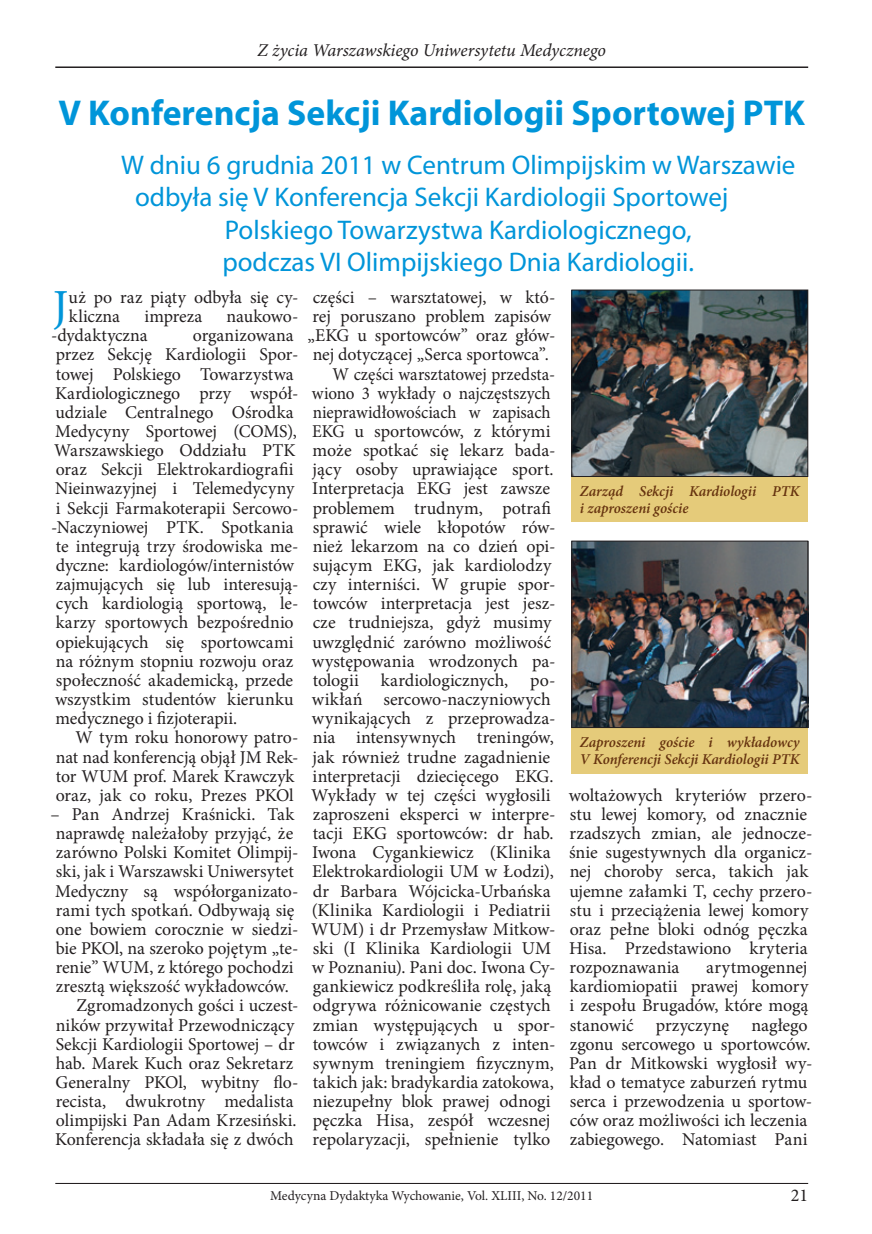
<style>
.page{position:relative;width:872px;height:1234px;background:#fff}
.page>*{position:absolute;margin:0;border:0;box-sizing:border-box;transform-origin:0 0}
.t1{font:47.4px "Minion Pro";color:#0095d9}
.t2{font:700 36px "Myriad Pro";color:#0095d9}
.t3{font:27px "Myriad Pro";color:#0095d9}
.t4{font:18px/19.2px "Minion Pro";letter-spacing:-.005em;color:#231f20}
.t5{font:18px "Minion Pro";letter-spacing:-.005em;color:#231f20;scale:.95 1}
.t6{font:italic 18px "Minion Pro";letter-spacing:-.005em;color:#231f20}
.t7{font:italic 600 15px/16.5px "Minion Pro";color:#66330f}
.t8{font:13.5px "Minion Pro";color:#231f20}
</style>
<div class="page">
<hr style="left:55px;top:1182px;width:753px;height:1px;background:#231f20">
<hr style="left:55px;top:66px;width:753px;height:2px;background:#231f20">
<div style="left:571px;top:474px;width:237px;height:47px;background:#e5cb7a"></div>
<div style="left:571px;top:722px;width:237px;height:51px;background:#e5cb7a"></div>
<img style="left:573px;top:542px;width:233px;height:183px">
<div style="left:571px;top:540px;width:237px;height:187px;border:1px solid #231f20"></div>
<img style="left:573px;top:291px;width:233px;height:184px">
<div style="left:571px;top:289px;width:237px;height:188px;border:1px solid #231f20"></div>
<p class="t6" style="left:257px;top:38px;width:350px">Z życia Warszawskiego Uniwersytetu Medycznego</p>
<h2 class="t2" style="left:58px;top:89px;width:748px">V Konferencja Sekcji Kardiologii Sportowej PTK</h2>
<h3 class="t3" style="left:121px;top:148px;width:676px">W dniu 6 grudnia 2011 w Centrum Olimpijskim w Warszawie</h3>
<h3 class="t3" style="left:135px;top:180px;width:595px">odbyła się V Konferencja Sekcji Kardiologii Sportowej</h3>
<h3 class="t3" style="left:225px;top:213px;width:468px">Polskiego Towarzystwa Kardiologicznego,</h3>
<h3 class="t3" style="left:222px;top:245px;width:473px">podczas VI Olimpijskiego Dnia Kardiologii.</h3>
<h1 class="t1" style="left:53px;top:275px;width:17px">J</h1>
<p class="t4" style="left:69px;top:287px;width:231px">uż po raz piąty odbyła się cy&shy;kliczna</p>
<p class="t4" style="left:144px;top:307px;width:59px">impreza</p>
<p class="t4" style="left:227px;top:307px;width:73px">naukowo-</p>
<p class="t4" style="left:51px;top:326px;width:98px">-dydaktyczna</p>
<p class="t4" style="left:51px;top:326px;width:249px;text-indent:142px">organizowana przez Sekcję Kardiologii Spor&shy;towej Polskiego Towarzystwa<br>Kardiologicznego przy współ&shy;udziale Centralnego Ośrodka<br>Medycyny Sportowej (COMS),<br>Warszawskiego Oddziału PTK oraz Sekcji Elektrokardiografii<br>Nieinwazyjnej i Telemedycyny i Sekcji Farmakoterapii Sercowo--Naczyniowej PTK. Spotkania te integrują trzy środowiska me&shy;dyczne: kardiologów/internistów zajmujących się lub interesują&shy;cych kardiologią sportową, le&shy;karzy sportowych bezpośrednio opiekujących się sportowcami na różnym stopniu rozwoju oraz społeczność akademicką, przede wszystkim studentów kierunku medycznego i fizjoterapii.</p>
<p class="t4" style="left:56px;top:728px;width:244px;text-indent:20px">W tym roku honorowy patro&shy;nat nad konferencją objął JM Rek&shy;tor WUM prof. Marek Krawczyk oraz, jak co roku, Prezes PKOl</p>
<p class="t4" style="left:51px;top:804px;width:245px">– Pan Andrzej Kraśnicki. Tak</p>
<p class="t4" style="left:56px;top:823px;width:239px">naprawdę należałoby przyjąć, że</p>
<p class="t4" style="left:56px;top:842px;width:244px">zarówno Polski Komitet Olimpij-</p>
<p class="t4" style="left:56px;top:861px;width:239px">ski, jak i Warszawski Uniwersytet</p>
<p class="t4" style="left:55px;top:881px;width:245px">Medyczny są współorganizato-</p>
<p class="t4" style="left:56px;top:900px;width:240px">rami tych spotkań. Odbywają się</p>
<p class="t4" style="left:56px;top:919px;width:244px">one bowiem corocznie w siedzi-</p>
<p class="t4" style="left:56px;top:938px;width:244px">bie PKOl, na szeroko pojętym „te-</p>
<p class="t4" style="left:56px;top:957px;width:239px">renie” WUM, z którego pochodzi</p>
<p class="t4" style="left:56px;top:976px;width:234px">zresztą większość wykładowców.</p>
<p class="t4" style="left:76px;top:995px;width:224px">Zgromadzonych gości i uczest-</p>
<p class="t4" style="left:56px;top:1015px;width:240px">ników przywitał Przewodniczący</p>
<p class="t4" style="left:56px;top:1034px;width:240px">Sekcji Kardiologii Sportowej – dr</p>
<p class="t4" style="left:56px;top:1053px;width:239px">hab. Marek Kuch oraz Sekretarz</p>
<p class="t4" style="left:55px;top:1072px;width:244px">Generalny PKOl, wybitny flo-</p>
<p class="t4" style="left:56px;top:1091px;width:239px">recista, dwukrotny medalista</p>
<p class="t4" style="left:56px;top:1110px;width:242px">olimpijski Pan Adam Krzesiński.</p>
<p class="t4" style="left:55px;top:1129px;width:240px">Konferencja składała się z dwóch</p>
<p class="t4" style="left:313px;top:287px;width:244px">części – warsztatowej, w któ-</p>
<p class="t4" style="left:313px;top:307px;width:240px">rej poruszano problem zapisów</p>
<p class="t4" style="left:307px;top:326px;width:249px">„EKG u sportowców” oraz głów-</p>
<p class="t4" style="left:313px;top:345px;width:237px">nej dotyczącej „Serca sportowca”.</p>
<p class="t5" style="left:332px;top:361px;width:236px">W części warsztatowej przedsta-</p>
<p class="t5" style="left:312px;top:381px;width:253px">wiono 3 wykłady o najczęstszych</p>
<p class="t5" style="left:313px;top:400px;width:252px">nieprawidłowościach w zapisach</p>
<p class="t5" style="left:312px;top:419px;width:253px">EKG u sportowców, z którymi</p>
<p class="t4" style="left:312px;top:441px;width:244px">może spotkać się lekarz bada-</p>
<p class="t4" style="left:313px;top:460px;width:243px">jący osoby uprawiające sport.</p>
<p class="t4" style="left:312px;top:479px;width:239px">Interpretacja EKG jest zawsze</p>
<p class="t4" style="left:313px;top:498px;width:240px">problemem trudnym, potrafi</p>
<p class="t4" style="left:313px;top:517px;width:244px">sprawić wiele kłopotów rów-</p>
<p class="t4" style="left:313px;top:536px;width:244px">nież lekarzom na co dzień opi-</p>
<p class="t4" style="left:313px;top:555px;width:240px">sującym EKG, jak kardiolodzy</p>
<p class="t4" style="left:313px;top:574px;width:244px">czy interniści. W grupie spor-</p>
<p class="t4" style="left:313px;top:594px;width:244px">towców interpretacja jest jesz-</p>
<p class="t4" style="left:313px;top:613px;width:240px">cze trudniejsza, gdyż musimy</p>
<p class="t4" style="left:312px;top:632px;width:240px">uwzględnić zarówno możliwość</p>
<p class="t4" style="left:312px;top:651px;width:245px">występowania wrodzonych pa-</p>
<p class="t4" style="left:313px;top:670px;width:244px">tologii kardiologicznych, po-</p>
<p class="t4" style="left:312px;top:689px;width:240px">wikłań sercowo-naczyniowych</p>
<p class="t4" style="left:312px;top:708px;width:245px">wynikających z przeprowadza-</p>
<p class="t4" style="left:313px;top:728px;width:243px">nia intensywnych treningów,</p>
<p class="t4" style="left:312px;top:747px;width:239px">jak również trudne zagadnienie</p>
<p class="t4" style="left:313px;top:766px;width:242px">interpretacji dziecięcego EKG.</p>
<p class="t4" style="left:311px;top:785px;width:241px">Wykłady w tej części wygłosili</p>
<p class="t4" style="left:313px;top:804px;width:244px">zaproszeni eksperci w interpre-</p>
<p class="t4" style="left:313px;top:823px;width:242px">tacji EKG sportowców: dr hab.</p>
<p class="t4" style="left:312px;top:842px;width:240px">Iwona Cygankiewicz (Klinika</p>
<p class="t4" style="left:312px;top:861px;width:243px">Elektrokardiologii UM w Łodzi),</p>
<p class="t4" style="left:313px;top:881px;width:239px">dr Barbara Wójcicka-Urbańska</p>
<p class="t4" style="left:312px;top:900px;width:240px">(Klinika Kardiologii i Pediatrii</p>
<p class="t4" style="left:311px;top:919px;width:246px">WUM) i dr Przemysław Mitkow-</p>
<p class="t4" style="left:313px;top:938px;width:240px">ski (I Klinika Kardiologii UM</p>
<p class="t4" style="left:312px;top:957px;width:245px">w Poznaniu). Pani doc. Iwona Cy-</p>
<p class="t4" style="left:313px;top:976px;width:240px">gankiewicz podkreśliła rolę, jaką</p>
<p class="t4" style="left:313px;top:995px;width:239px">odgrywa różnicowanie częstych</p>
<p class="t4" style="left:313px;top:1015px;width:244px">zmian występujących u spor-</p>
<p class="t4" style="left:313px;top:1034px;width:244px">towców i związanych z inten-</p>
<p class="t4" style="left:313px;top:1053px;width:242px">sywnym treningiem fizycznym,</p>
<p class="t4" style="left:313px;top:1072px;width:243px">takich jak: bradykardia zatokowa,</p>
<p class="t4" style="left:313px;top:1091px;width:239px">niezupełny blok prawej odnogi</p>
<p class="t4" style="left:313px;top:1110px;width:239px">pęczka Hisa, zespół wczesnej</p>
<p class="t4" style="left:312px;top:1129px;width:239px">repolaryzacji, spełnienie tylko</p>
<p class="t7" style="left:580px;top:483px;width:221px">Zarząd Sekcji Kardiologii PTK i zaproszeni goście</p>
<p class="t7" style="left:580px;top:734px;width:221px">Zaproszeni goście i wykładowcy<br>V Konferencji Sekcji Kardiologii PTK</p>
<p class="t4" style="left:569px;top:785px;width:245px">woltażowych kryteriów przero&shy;stu lewej komory, od znacznie rzadszych zmian, ale jednocze&shy;śnie sugestywnych dla organicz&shy;nej choroby serca, takich jak ujemne załamki T, cechy przero&shy;stu i przeciążenia lewej komory oraz pełne bloki odnóg pęczka<br>Hisa. Przedstawiono kryteria rozpoznawania</p>
<p class="t4" style="left:569px;top:957px;width:245px;text-indent:137px">arytmogennej kardiomiopatii prawej komory i zespołu Brugadów, które mogą stanowić przyczynę nagłego zgonu sercowego u sportowców.<br>Pan dr Mitkowski wygłosił wy&shy;kład o tematyce zaburzeń rytmu serca i przewodzenia u sportow&shy;ców oraz możliwości ich leczenia zabiegowego. Natomiast Pani</p>
<p class="t8" style="left:270px;top:1186px;width:324px">Medycyna Dydaktyka Wychowanie, Vol. XLIII, No. 12/2011</p>
<p class="t4" style="left:791px;top:1185px;width:19px">21</p>
</div>
